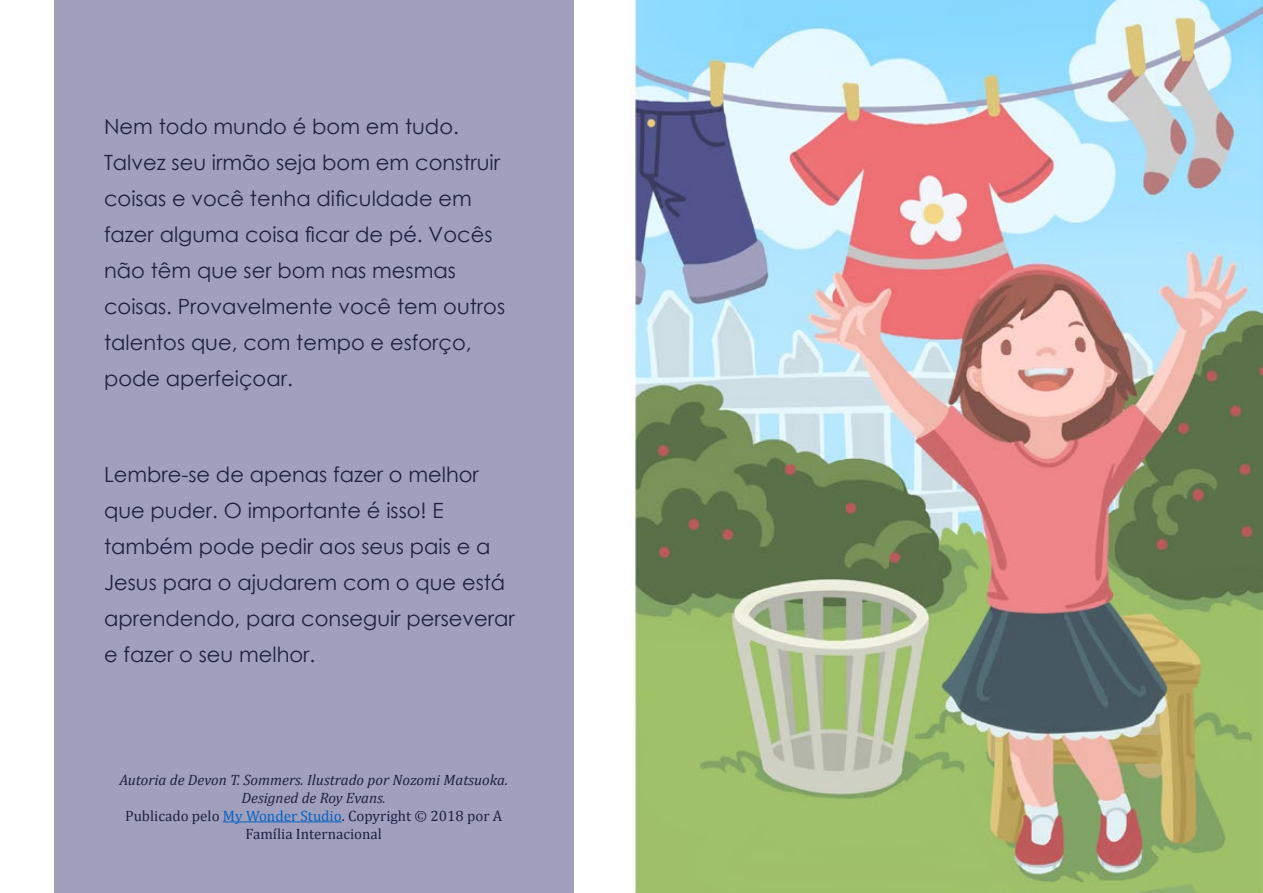
<style>
.page{position:relative;width:1263px;height:893px;background:#fff}
.page>*{position:absolute;margin:0;border:0;box-sizing:border-box;transform-origin:0 0}
.t1{font:21px/36px "Century Gothic";color:#1f2141}
.t2{font:italic 15px/18px "Cambria";color:#1f2141;text-align:center}
.t3{font:15px/18px "Cambria";color:#1f2141;text-align:center}
.s1{color:#0563c1}
</style>
<div class="page">
<img style="left:634px;top:0;width:629px;height:893px">
<div style="left:54px;top:0;width:520px;height:893px;background:#a09fbe"></div>
<hr style="left:223px;top:821px;width:119px;height:1px;background:#0563c1">
<p class="t1" style="left:104px;top:108px;width:403px">Nem todo mundo é bom em tudo.<br>Talvez seu irmão seja bom em construir coisas e você tenha dificuldade em fazer alguma coisa ficar de pé. Vocês não têm que ser bom nas mesmas coisas. Provavelmente você tem outros talentos que, com tempo e esforço, pode aperfeiçoar.</p>
<p class="t1" style="left:104px;top:456px;width:412px">Lembre-se de apenas fazer o melhor que puder. O importante é isso! E também pode pedir aos seus pais e a<br>Jesus para o ajudarem com o que está aprendendo, para conseguir perseverar e fazer o seu melhor.</p>
<p class="t2" style="left:119px;top:770px;width:390px">Autoria de Devon T. Sommers. Ilustrado por Nozomi Matsuoka.<br>Designed de Roy Evans.</p>
<p class="t3" style="left:125px;top:807px;width:379px">Publicado pelo <span class="s1">My Wonder Studio</span>. Copyright © 2018 por A<br>Família Internacional</p>
</div>
